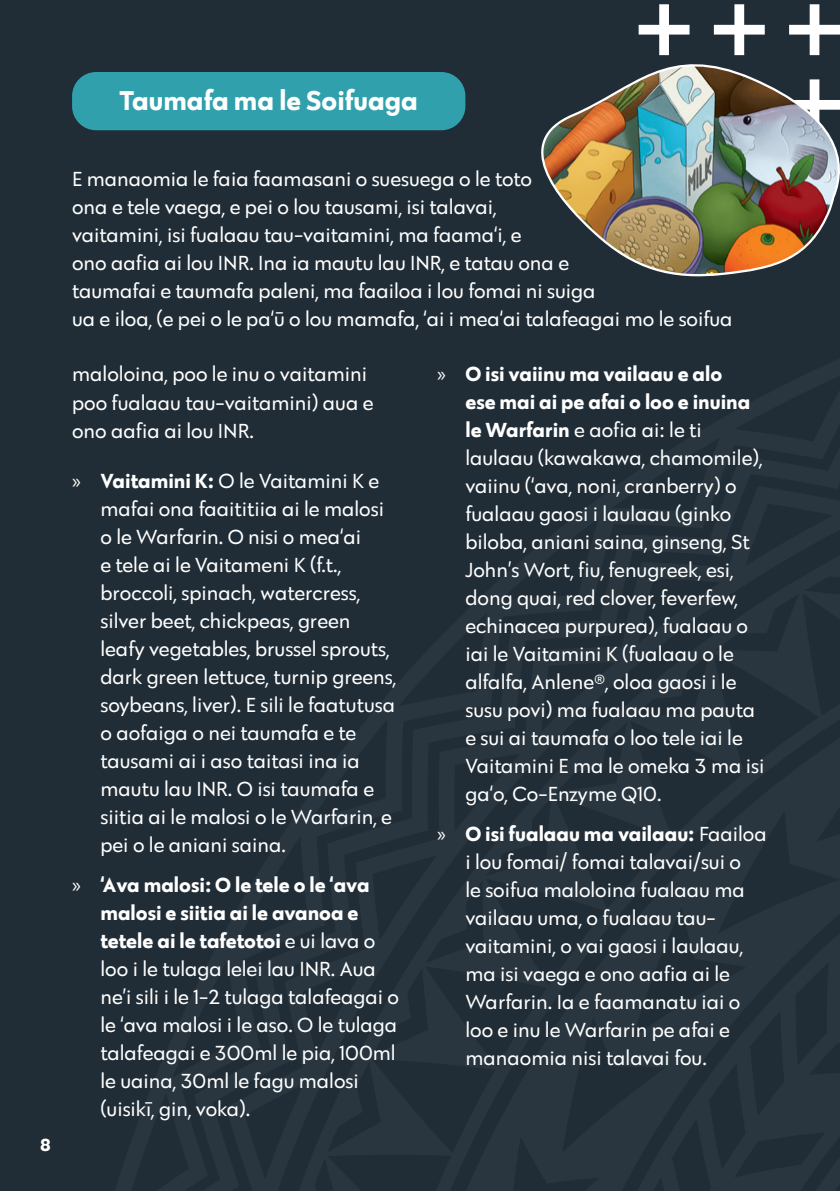
<style>
.page{position:relative;width:840px;height:1191px;background:#fff}
.page>*{position:absolute;margin:0;border:0;box-sizing:border-box;transform-origin:0 0}
.t1{font:700 28px "Galatea";color:#fff}
.t2{font:21px/28px "Galatea";color:#fff}
.t3{font:700 18px "Galatea";color:#fff}
.s1{font-family:"Myriad Pro"}
.s2{font-weight:700}
</style>
<div class="page">
<div style="left:0;top:0;width:839px;height:1191px;background:#212d36"></div>
<div style="left:72px;top:72px;width:393px;height:58px;background:#30a1ac;border-radius:24px"></div>
<img style="left:120px;top:4px;width:719px;height:273px">
<p class="t3" style="left:40px;top:1133px;width:12px">8</p>
<h1 class="t1" style="left:119px;top:82px;width:300px">Taumafa ma le Soifuaga</h1>
<p class="t2" style="left:72px;top:164px;width:661px">E manaomia le faia faamasani o suesuega o le toto<br>ona e tele vaega, e pei o lou tausami, isi talavai,<br>vaitamini, isi fualaau tau-vaitamini, ma faama‘i, e<br>ono aafia ai lou INR. Ina ia mautu lau INR, e tatau ona e<br>taumafai e taumafa paleni, ma faailoa i lou fomai ni suiga<br>ua e iloa, (e pei o le pa‘ū o lou mamafa, ‘ai i mea‘ai talafeagai mo le soifua</p>
<p class="t2" style="left:72px;top:360px;width:303px">maloloina, poo le inu o vaitamini poo fualaau tau-vaitamini) aua e ono aafia ai lou INR.</p>
<p class="t2" style="left:100px;top:466px;width:297px;text-indent:-28px"><span class="s1">»</span> <span class="s2">Vaitamini K:</span> O le Vaitamini K e mafai ona faaititiia ai le malosi o le Warfarin. O nisi o mea‘ai<br>e tele ai le Vaitameni K (f.t., broccoli, spinach, watercress, silver beet, chickpeas, green leafy vegetables, brussel sprouts, dark green lettuce, turnip greens, soybeans, liver). E sili le faatutusa o aofaiga o nei taumafa e te tausami ai i aso taitasi ina ia mautu lau INR. O isi taumafa e siitia ai le malosi o le Warfarin, e pei o le aniani saina.</p>
<p class="t2" style="left:100px;top:870px;width:300px;text-indent:-28px"><span class="s1">»</span> <span class="s2">‘Ava malosi: O le tele o le ‘ava malosi e siitia ai le avanoa e tetele ai le tafetotoi</span> e ui lava o loo i le tulaga lelei lau INR. Aua ne’i sili i le 1-2 tulaga talafeagai o le ‘ava malosi i le aso. O le tulaga talafeagai e 300ml le pia, 100ml le uaina, 30ml le fagu malosi (uisikī, gin, voka).</p>
<p class="t2" style="left:465px;top:360px;width:300px;text-indent:-28px"><span class="s1">»</span> <span class="s2">O isi vaiinu ma vailaau e alo<br>ese mai ai pe afai o loo e inuina le Warfarin</span> e aofia ai: le ti laulaau (kawakawa, chamomile), vaiinu (‘ava, noni, cranberry) o fualaau gaosi i laulaau (ginko biloba, aniani saina, ginseng, St<br>John’s Wort, fiu, fenugreek, esi, dong quai, red clover, feverfew, echinacea purpurea), fualaau o iai le Vaitamini K (fualaau o le alfalfa, Anlene®, oloa gaosi i le susu povi) ma fualaau ma pauta e sui ai taumafa o loo tele iai le<br>Vaitamini E ma le omeka 3 ma isi ga‘o, Co-Enzyme Q10.</p>
<p class="t2" style="left:465px;top:819px;width:303px;text-indent:-28px"><span class="s1">»</span> <span class="s2">O isi fualaau ma vailaau:</span> Faailoa i lou fomai/ fomai talavai/sui o<br>le soifua maloloina fualaau ma vailaau uma, o fualaau tau&shy;vaitamini, o vai gaosi i laulaau, ma isi vaega e ono aafia ai le<br>Warfarin. Ia e faamanatu iai o loo e inu le Warfarin pe afai e manaomia nisi talavai fou.</p>
</div>
